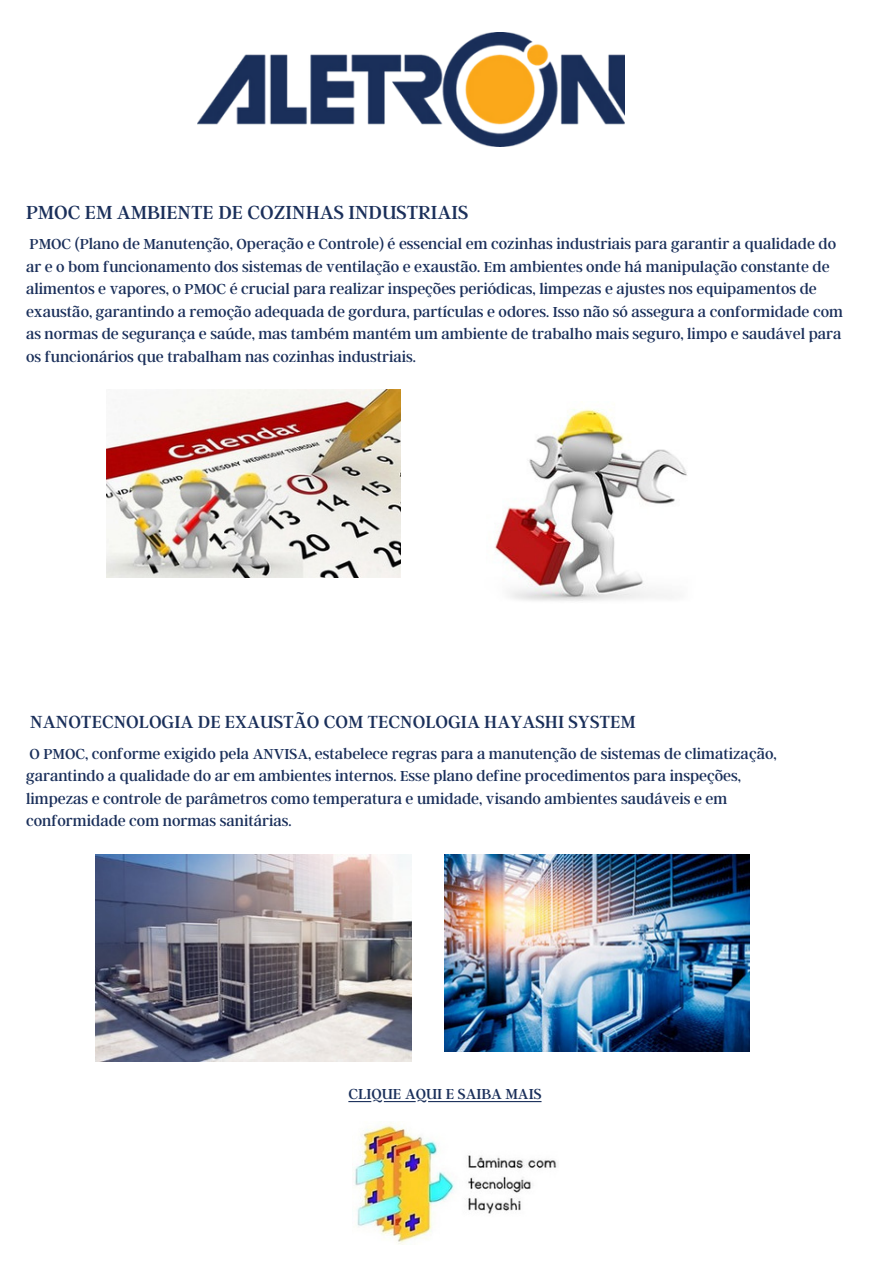
<style>
.page{position:relative;width:894px;height:1264px;background:#fff}
.page>*{position:absolute;margin:0;border:0;box-sizing:border-box;transform-origin:0 0}
.t1{font:21px "Argent CF";color:#1a2f5a}
.t2{font:19.5px "Argent CF";color:#1a2f5a}
.t3{font:16.05px/22.5px "Argent CF";color:#1a2f5a}
</style>
<div class="page">
<img style="left:353px;top:1123px;width:204px;height:121px">
<img style="left:198px;top:33px;width:426px;height:113px">
<img style="left:107px;top:390px;width:294px;height:188px">
<img style="left:494px;top:408px;width:193px;height:193px">
<img style="left:95px;top:854px;width:316px;height:207px">
<img style="left:444px;top:854px;width:305px;height:197px">
<svg style="left:348px;top:1101px;width:193px;height:1px"></svg>
<p class="t1" style="left:26px;top:198px;width:443px">PMOC EM AMBIENTE DE COZINHAS INDUSTRIAIS</p>
<h2 class="t3" style="left:26px;top:232px;width:818px">PMOC (Plano de Manutenção, Operação e Controle) é essencial em cozinhas industriais para garantir a qualidade do ar e o bom funcionamento dos sistemas de ventilação e exaustão. Em ambientes onde há manipulação constante de alimentos e vapores, o PMOC é crucial para realizar inspeções periódicas, limpezas e ajustes nos equipamentos de exaustão, garantindo a remoção adequada de gordura, partículas e odores. Isso não só assegura a conformidade com as normas de segurança e saúde, mas também mantém um ambiente de trabalho mais seguro, limpo e saudável para os funcionários que trabalham nas cozinhas industriais.</h2>
<p class="t2" style="left:30px;top:709px;width:606px">NANOTECNOLOGIA DE EXAUSTÃO COM TECNOLOGIA HAYASHI SYSTEM</p>
<p class="t3" style="left:26px;top:741px;width:752px">O PMOC, conforme exigido pela ANVISA, estabelece regras para a manutenção de sistemas de climatização, garantindo a qualidade do ar em ambientes internos. Esse plano define procedimentos para inspeções, limpezas e controle de parâmetros como temperatura e umidade, visando ambientes saudáveis e em conformidade com normas sanitárias.</p>
<p class="t3" style="left:348px;top:1082px;width:194px">CLIQUE AQUI E SAIBA MAIS</p>
</div>
